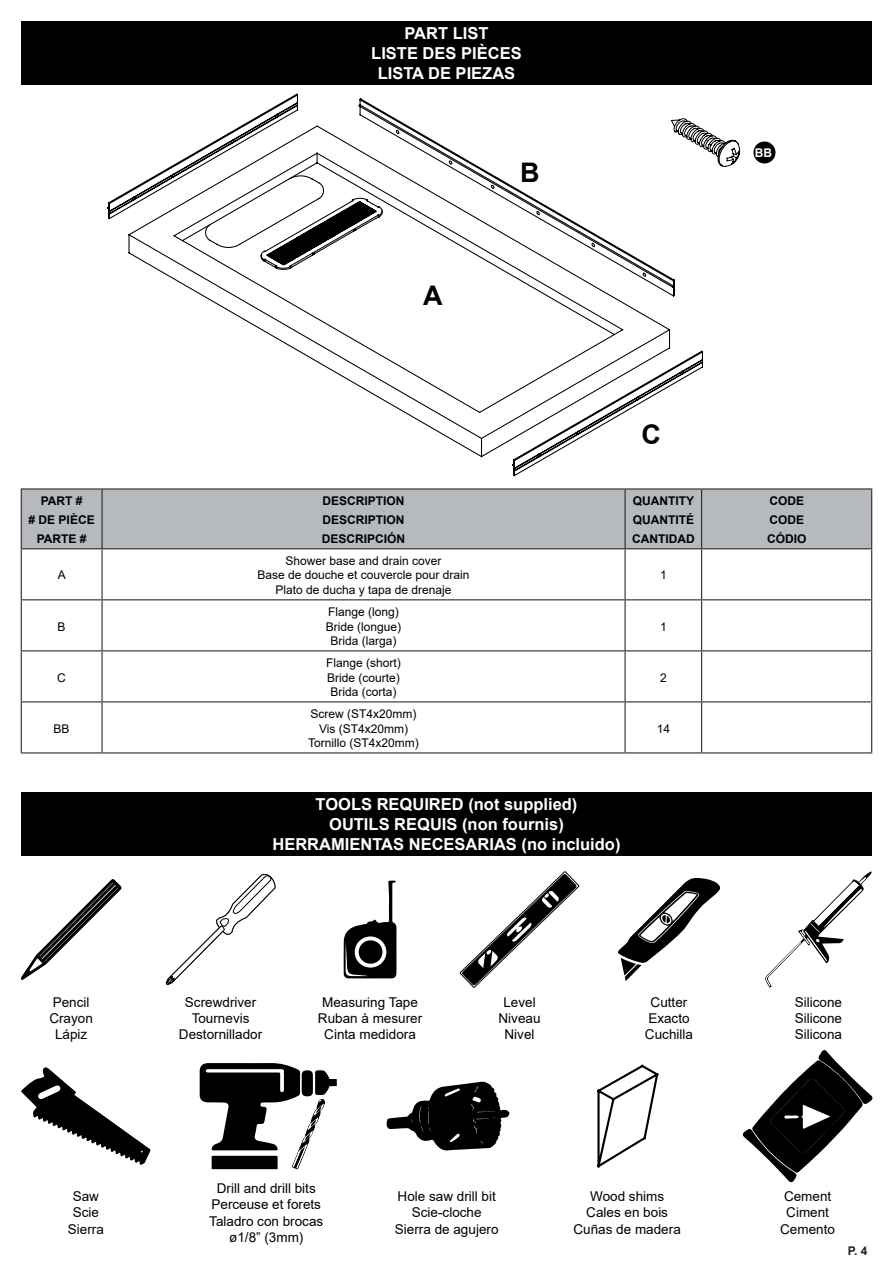
<style>
.page{position:relative;width:893px;height:1263px;background:#fff}
.page>*{position:absolute;margin:0;border:0;box-sizing:border-box;transform-origin:0 0}
.t1{font:700 27px "Arial";color:#000}
.t2{font:700 16.5px "Arial";color:#fff}
.t3{font:13.5px "Arial";color:#000}
.t4{font:12px "Arial";color:#000}
.t5{font:700 12px "Arial";color:#000}
.t6{font:700 12px "Arial";color:#231f20}
.t7{font:700 12px "Arial";color:#fff}
</style>
<div class="page">
<svg style="left:165px;top:874px;width:111px;height:111px"></svg>
<svg style="left:459px;top:871px;width:121px;height:117px"></svg>
<svg style="left:344px;top:880px;width:53px;height:98px"></svg>
<div style="left:359px;top:940px;width:23px;height:24px;background:#000;border-radius:50%"></div>
<svg style="left:618px;top:878px;width:102px;height:103px"></svg>
<svg style="left:21px;top:879px;width:101px;height:101px"></svg>
<svg style="left:200px;top:1063px;width:137px;height:106px"></svg>
<svg style="left:597px;top:1064px;width:62px;height:104px"></svg>
<svg style="left:742px;top:1050px;width:131px;height:133px"></svg>
<svg style="left:387px;top:1081px;width:122px;height:70px"></svg>
<svg style="left:765px;top:871px;width:107px;height:117px"></svg>
<div style="left:753px;top:141px;width:22px;height:22px;background:#000;border-radius:50%"></div>
<svg style="left:21px;top:1067px;width:130px;height:98px"></svg>
<div style="left:22px;top:489px;width:849px;height:59px;background:#b6b9bd"></div>
<hr style="left:21px;top:488px;width:81px;height:1px;background:#231f20">
<hr style="left:21px;top:489px;width:1px;height:59px;background:#231f20">
<hr style="left:102px;top:488px;width:523px;height:1px;background:#231f20">
<hr style="left:102px;top:489px;width:1px;height:59px;background:#231f20">
<hr style="left:625px;top:488px;width:77px;height:1px;background:#231f20">
<hr style="left:625px;top:489px;width:1px;height:59px;background:#231f20">
<hr style="left:702px;top:488px;width:170px;height:1px;background:#231f20">
<hr style="left:701px;top:489px;width:1px;height:59px;background:#231f20">
<hr style="left:871px;top:489px;width:1px;height:59px;background:#231f20">
<hr style="left:21px;top:548px;width:81px;height:1px;background:#231f20">
<hr style="left:21px;top:549px;width:1px;height:50px;background:#231f20">
<hr style="left:102px;top:548px;width:523px;height:1px;background:#231f20">
<hr style="left:102px;top:549px;width:1px;height:50px;background:#231f20">
<hr style="left:625px;top:548px;width:77px;height:1px;background:#231f20">
<hr style="left:625px;top:549px;width:1px;height:50px;background:#231f20">
<hr style="left:702px;top:548px;width:170px;height:1px;background:#231f20">
<hr style="left:701px;top:549px;width:1px;height:50px;background:#231f20">
<hr style="left:871px;top:549px;width:1px;height:50px;background:#231f20">
<hr style="left:21px;top:599px;width:81px;height:1px;background:#231f20">
<hr style="left:21px;top:600px;width:1px;height:50px;background:#231f20">
<hr style="left:102px;top:599px;width:523px;height:1px;background:#231f20">
<hr style="left:102px;top:600px;width:1px;height:50px;background:#231f20">
<hr style="left:625px;top:599px;width:77px;height:1px;background:#231f20">
<hr style="left:625px;top:600px;width:1px;height:50px;background:#231f20">
<hr style="left:702px;top:599px;width:170px;height:1px;background:#231f20">
<hr style="left:701px;top:600px;width:1px;height:50px;background:#231f20">
<hr style="left:871px;top:600px;width:1px;height:50px;background:#231f20">
<hr style="left:21px;top:650px;width:81px;height:1px;background:#231f20">
<hr style="left:21px;top:651px;width:1px;height:50px;background:#231f20">
<hr style="left:102px;top:650px;width:523px;height:1px;background:#231f20">
<hr style="left:102px;top:651px;width:1px;height:50px;background:#231f20">
<hr style="left:625px;top:650px;width:77px;height:1px;background:#231f20">
<hr style="left:625px;top:651px;width:1px;height:50px;background:#231f20">
<hr style="left:702px;top:650px;width:170px;height:1px;background:#231f20">
<hr style="left:701px;top:651px;width:1px;height:50px;background:#231f20">
<hr style="left:871px;top:651px;width:1px;height:50px;background:#231f20">
<hr style="left:21px;top:701px;width:81px;height:1px;background:#231f20">
<hr style="left:21px;top:702px;width:1px;height:50px;background:#231f20">
<hr style="left:102px;top:701px;width:523px;height:1px;background:#231f20">
<hr style="left:102px;top:702px;width:1px;height:50px;background:#231f20">
<hr style="left:625px;top:701px;width:77px;height:1px;background:#231f20">
<hr style="left:625px;top:702px;width:1px;height:50px;background:#231f20">
<hr style="left:702px;top:701px;width:170px;height:1px;background:#231f20">
<hr style="left:701px;top:702px;width:1px;height:50px;background:#231f20">
<hr style="left:871px;top:702px;width:1px;height:50px;background:#231f20">
<hr style="left:21px;top:752px;width:81px;height:1px;background:#231f20">
<hr style="left:102px;top:752px;width:523px;height:1px;background:#231f20">
<hr style="left:625px;top:752px;width:77px;height:1px;background:#231f20">
<hr style="left:702px;top:752px;width:170px;height:1px;background:#231f20">
<svg style="left:704px;top:130px;width:36px;height:37px"></svg>
<svg style="left:106px;top:93px;width:598px;height:384px"></svg>
<div style="left:21px;top:792px;width:851px;height:64px;background:#000"></div>
<div style="left:21px;top:21px;width:851px;height:64px;background:#000"></div>
<p class="t2" style="left:404px;top:22px;width:86px">PART LIST</p>
<p class="t2" style="left:371px;top:42px;width:152px">LISTE DES PIÈCES</p>
<p class="t2" style="left:378px;top:62px;width:139px">LISTA DE PIEZAS</p>
<p class="t7" style="left:755px;top:145px;width:19px">BB</p>
<p class="t1" style="left:520px;top:154px;width:21px">B</p>
<p class="t1" style="left:423px;top:276px;width:21px">A</p>
<p class="t1" style="left:641px;top:415px;width:21px">C</p>
<p class="t5" style="left:41px;top:493px;width:43px">PART #</p>
<p class="t5" style="left:29px;top:511px;width:68px"># DE PIÈCE</p>
<p class="t5" style="left:37px;top:530px;width:51px">PARTE #</p>
<p class="t5" style="left:323px;top:493px;width:84px">DESCRIPTION</p>
<p class="t5" style="left:323px;top:511px;width:84px">DESCRIPTION</p>
<p class="t5" style="left:322px;top:530px;width:85px">DESCRIPCIÓN</p>
<p class="t5" style="left:633px;top:493px;width:63px">QUANTITY</p>
<p class="t5" style="left:633px;top:511px;width:63px">QUANTITÉ</p>
<p class="t5" style="left:632px;top:530px;width:64px">CANTIDAD</p>
<p class="t5" style="left:769px;top:493px;width:36px">CODE</p>
<p class="t5" style="left:769px;top:511px;width:36px">CODE</p>
<p class="t5" style="left:767px;top:530px;width:41px">CÓDIO</p>
<p class="t4" style="left:58px;top:567px;width:10px">A</p>
<p class="t4" style="left:285px;top:553px;width:158px">Shower base and drain cover</p>
<p class="t4" style="left:257px;top:567px;width:214px">Base de douche et couvercle pour drain</p>
<p class="t4" style="left:275px;top:581px;width:178px">Plato de ducha y tapa de drenaje</p>
<p class="t4" style="left:660px;top:567px;width:8px">1</p>
<p class="t4" style="left:58px;top:618px;width:10px">B</p>
<p class="t4" style="left:328px;top:604px;width:72px">Flange (long)</p>
<p class="t4" style="left:326px;top:618px;width:77px">Bride (longue)</p>
<p class="t4" style="left:331px;top:632px;width:68px">Brida (larga)</p>
<p class="t4" style="left:660px;top:618px;width:8px">1</p>
<p class="t4" style="left:57px;top:669px;width:10px">C</p>
<p class="t4" style="left:326px;top:655px;width:76px">Flange (short)</p>
<p class="t4" style="left:327px;top:669px;width:74px">Bride (courte)</p>
<p class="t4" style="left:331px;top:683px;width:68px">Brida (corta)</p>
<p class="t4" style="left:660px;top:669px;width:8px">2</p>
<p class="t4" style="left:54px;top:720px;width:18px">BB</p>
<p class="t4" style="left:311px;top:706px;width:108px">Screw (ST4x20mm)</p>
<p class="t4" style="left:319px;top:720px;width:91px">Vis (ST4x20mm)</p>
<p class="t4" style="left:308px;top:734px;width:112px">Tornillo (ST4x20mm)</p>
<p class="t4" style="left:657px;top:720px;width:15px">14</p>
<p class="t2" style="left:316px;top:793px;width:263px">TOOLS REQUIRED (not supplied)</p>
<p class="t2" style="left:329px;top:813px;width:236px">OUTILS REQUIS (non fournis)</p>
<p class="t2" style="left:272px;top:832px;width:350px">HERRAMIENTAS NECESARIAS (no incluido)</p>
<p class="t3" style="left:53px;top:992px;width:38px">Pencil</p>
<p class="t3" style="left:49px;top:1009px;width:45px">Crayon</p>
<p class="t3" style="left:55px;top:1025px;width:34px">Lápiz</p>
<p class="t3" style="left:185px;top:992px;width:73px">Screwdriver</p>
<p class="t3" style="left:192px;top:1009px;width:59px">Tournevis</p>
<p class="t3" style="left:179px;top:1025px;width:85px">Destornillador</p>
<p class="t3" style="left:322px;top:992px;width:97px">Measuring Tape</p>
<p class="t3" style="left:318px;top:1009px;width:106px">Ruban à mesurer</p>
<p class="t3" style="left:324px;top:1025px;width:93px">Cinta medidora</p>
<p class="t3" style="left:503px;top:992px;width:34px">Level</p>
<p class="t3" style="left:498px;top:1009px;width:44px">Niveau</p>
<p class="t3" style="left:504px;top:1025px;width:31px">Nivel</p>
<p class="t3" style="left:651px;top:992px;width:38px">Cutter</p>
<p class="t3" style="left:648px;top:1009px;width:43px">Exacto</p>
<p class="t3" style="left:645px;top:1025px;width:50px">Cuchilla</p>
<p class="t3" style="left:795px;top:992px;width:49px">Silicone</p>
<p class="t3" style="left:795px;top:1009px;width:49px">Silicone</p>
<p class="t3" style="left:795px;top:1025px;width:49px">Silicona</p>
<p class="t3" style="left:73px;top:1187px;width:28px">Saw</p>
<p class="t3" style="left:73px;top:1203px;width:28px">Scie</p>
<p class="t3" style="left:68px;top:1219px;width:38px">Sierra</p>
<p class="t3" style="left:217px;top:1179px;width:101px">Drill and drill bits</p>
<p class="t3" style="left:211px;top:1195px;width:111px">Perceuse et forets</p>
<p class="t3" style="left:209px;top:1211px;width:116px">Taladro con brocas</p>
<p class="t3" style="left:229px;top:1228px;width:76px">ø1/8” (3mm)</p>
<p class="t3" style="left:398px;top:1187px;width:100px">Hole saw drill bit</p>
<p class="t3" style="left:412px;top:1203px;width:71px">Scie-cloche</p>
<p class="t3" style="left:395px;top:1219px;width:105px">Sierra de agujero</p>
<p class="t3" style="left:590px;top:1187px;width:76px">Wood shims</p>
<p class="t3" style="left:586px;top:1203px;width:83px">Cales en bois</p>
<p class="t3" style="left:573px;top:1219px;width:109px">Cuñas de madera</p>
<p class="t3" style="left:784px;top:1187px;width:49px">Cement</p>
<p class="t3" style="left:786px;top:1203px;width:44px">Ciment</p>
<p class="t3" style="left:780px;top:1219px;width:56px">Cemento</p>
<p class="t6" style="left:848px;top:1242px;width:21px">P. 4</p>
</div>
